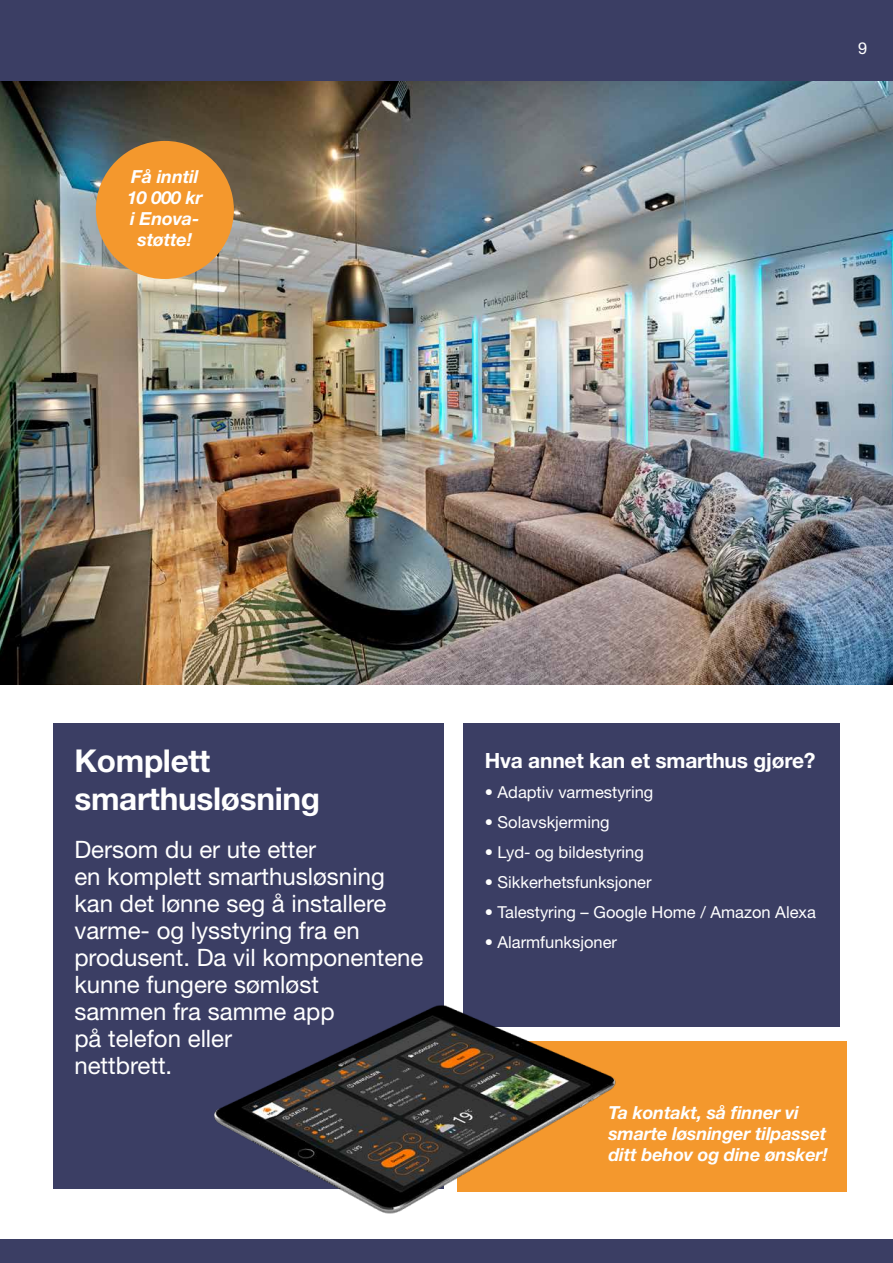
<style>
.page{position:relative;width:893px;height:1263px;background:#fff}
.page>*{position:absolute;margin:0;border:0;box-sizing:border-box;transform-origin:0 0}
.t1{font:700 31.5px/37.5px "Helvetica Neue LT Std";letter-spacing:-.01em;color:#fff}
.t2{font:24px/27px "Helvetica Neue LT Std";color:#fff}
.t3{font:700 21px "Helvetica Neue LT Std";letter-spacing:-.01em;color:#fff}
.t4{font:italic 700 18px/21px "Helvetica Neue LT Std";letter-spacing:-.01em;color:#fff}
.t5{font:16.5px "Helvetica Neue LT Std";color:#fff}
</style>
<div class="page">
<div style="left:0;top:1239px;width:893px;height:24px;background:#3b3e64"></div>
<img style="left:0;top:81px;width:893px;height:604px">
<div style="left:53px;top:723px;width:390px;height:465px;background:#3b3e64"></div>
<div style="left:457px;top:1041px;width:389px;height:150px;background:#f4982d"></div>
<div style="left:96px;top:141px;width:138px;height:138px;background:#f4982d;border-radius:50%"></div>
<div style="left:463px;top:723px;width:377px;height:303px;background:#3b3e64"></div>
<img style="left:162px;top:999px;width:506px;height:215px">
<div style="left:0;top:0;width:893px;height:81px;background:#3b3e64"></div>
<p class="t4" style="left:127px;top:166px;width:77px;text-align:center">Få inntil<br>10 000 kr i Enova&shy;støtte!</p>
<p class="t5" style="left:858px;top:38px;width:11px">9</p>
<h1 class="t1" style="left:74px;top:741px;width:247px">Komplett smarthusløsning</h1>
<p class="t2" style="left:74px;top:835px;width:351px">Dersom du er ute etter<br>en komplett smarthusløsning kan det lønne seg å installere varme- og lysstyring fra en produsent. Da vil komponentene kunne fungere sømløst<br>sammen fra samme app<br>på telefon eller<br>nettbrett.</p>
<p class="t3" style="left:485px;top:747px;width:332px">Hva annet kan et smarthus gjøre?</p>
<p class="t5" style="left:485px;top:782px;width:170px">• Adaptiv varmestyring</p>
<p class="t5" style="left:485px;top:812px;width:126px">• Solavskjerming</p>
<p class="t5" style="left:485px;top:842px;width:161px">• Lyd- og bildestyring</p>
<p class="t5" style="left:485px;top:872px;width:168px">• Sikkerhetsfunksjoner</p>
<p class="t5" style="left:485px;top:902px;width:333px">• Talestyring – Google Home / Amazon Alexa</p>
<p class="t5" style="left:485px;top:932px;width:134px">• Alarmfunksjoner</p>
<p class="t4" style="left:608px;top:1101px;width:221px">Ta kontakt, så finner vi smarte løsninger tilpasset ditt behov og dine ønsker!</p>
</div>
